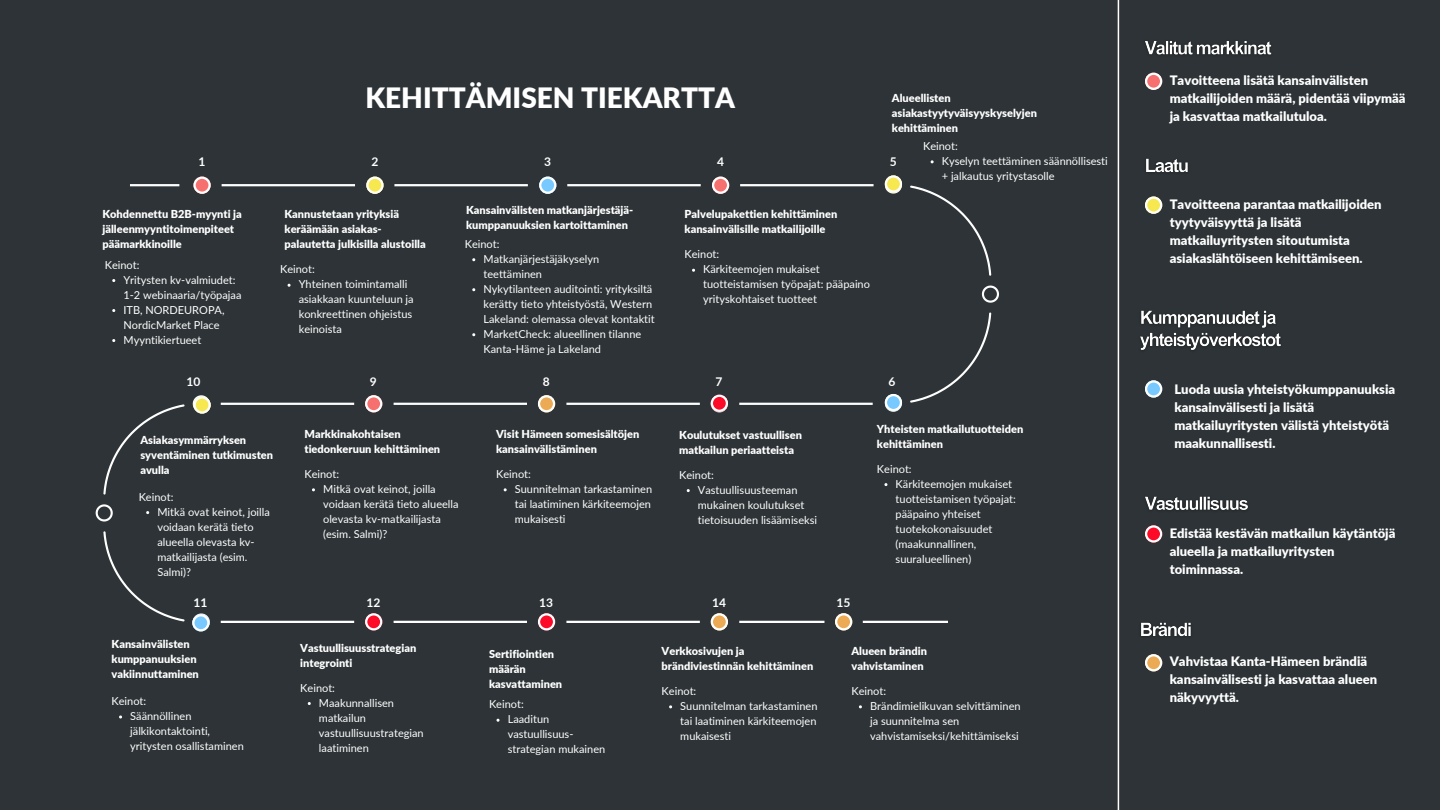
<style>
.page{position:relative;width:1440px;height:810px;background:#2d3336}
.page>*{position:absolute;margin:0;border:0;box-sizing:border-box;transform-origin:0 0}
.t1{font:900 28px "Lato";color:#fff}
.t2{font:900 13px/18px "Lato";color:#fff}
.t3{font:700 12px "Lato";color:#fff}
.t4{font:11px/15px "Lato";color:#fff}
.t5{font:900 11px/15px "Lato";color:#fff}
</style>
<div class="page">
<hr style="left:221px;top:621px;width:133px;height:2px;background:#fff">
<hr style="left:394px;top:621px;width:133px;height:2px;background:#fff">
<hr style="left:740px;top:184px;width:134px;height:2px;background:#fff">
<hr style="left:566px;top:621px;width:134px;height:2px;background:#fff">
<hr style="left:567px;top:184px;width:134px;height:2px;background:#fff">
<hr style="left:739px;top:621px;width:85px;height:2px;background:#fff">
<hr style="left:394px;top:184px;width:134px;height:2px;background:#fff">
<hr style="left:222px;top:184px;width:133px;height:2px;background:#fff">
<hr style="left:130px;top:184px;width:49px;height:2px;background:#fff">
<svg style="left:365px;top:613px;width:17px;height:18px"></svg>
<svg style="left:538px;top:613px;width:17px;height:18px"></svg>
<svg style="left:712px;top:177px;width:17px;height:17px"></svg>
<svg style="left:711px;top:613px;width:17px;height:18px"></svg>
<svg style="left:539px;top:177px;width:17px;height:17px"></svg>
<svg style="left:366px;top:177px;width:18px;height:17px"></svg>
<svg style="left:193px;top:177px;width:18px;height:17px"></svg>
<hr style="left:221px;top:403px;width:133px;height:2px;background:#fff">
<hr style="left:394px;top:403px;width:133px;height:2px;background:#fff">
<hr style="left:566px;top:403px;width:134px;height:2px;background:#fff">
<hr style="left:739px;top:403px;width:134px;height:2px;background:#fff">
<svg style="left:365px;top:395px;width:17px;height:17px"></svg>
<svg style="left:538px;top:395px;width:17px;height:17px"></svg>
<svg style="left:1145px;top:73px;width:17px;height:17px"></svg>
<img style="left:1145px;top:41px;width:127px;height:14px">
<img style="left:1146px;top:158px;width:42px;height:14px">
<img style="left:1140px;top:310px;width:141px;height:40px">
<img style="left:1141px;top:622px;width:50px;height:14px">
<img style="left:1145px;top:496px;width:103px;height:14px">
<svg style="left:1145px;top:197px;width:17px;height:17px"></svg>
<svg style="left:1145px;top:380px;width:17px;height:18px"></svg>
<svg style="left:1145px;top:525px;width:17px;height:18px"></svg>
<svg style="left:1145px;top:654px;width:17px;height:17px"></svg>
<svg style="left:885px;top:175px;width:114px;height:237px"></svg>
<svg style="left:711px;top:395px;width:17px;height:17px"></svg>
<svg style="left:835px;top:613px;width:17px;height:17px"></svg>
<hr style="left:863px;top:621px;width:85px;height:2px;background:#fff">
<hr style="left:1118px;top:0;width:1px;height:810px;background:#fff">
<svg style="left:96px;top:395px;width:115px;height:236px"></svg>
<p class="t3" style="left:199px;top:154px;width:8px">1</p>
<h1 class="t1" style="left:365px;top:81px;width:371px">KEHITTÄMISEN TIEKARTTA</h1>
<p class="t3" style="left:371px;top:154px;width:8px">2</p>
<p class="t3" style="left:544px;top:154px;width:8px">3</p>
<h4 class="t3" style="left:717px;top:154px;width:8px">4</h4>
<p class="t5" style="left:892px;top:90px;width:147px">Alueellisten asiakastyytyväisyyskyselyjen kehittäminen</p>
<p class="t4" style="left:923px;top:138px;width:36px">Keinot:</p>
<p class="t4" style="left:942px;top:153px;width:168px">Kyselyn teettäminen säännöllisesti + jalkautus yritystasolle</p>
<p class="t3" style="left:890px;top:154px;width:8px">5</p>
<p class="t5" style="left:103px;top:206px;width:141px">Kohdennettu B2B-myynti ja jälleenmyyntitoimenpiteet päämarkkinoille</p>
<p class="t4" style="left:105px;top:257px;width:36px">Keinot:</p>
<p class="t4" style="left:123px;top:272px;width:120px">Yritysten kv-valmiudet:<br>1-2 webinaaria/työpajaa</p>
<p class="t4" style="left:123px;top:302px;width:103px">ITB, NORDEUROPA,<br>NordicMarket Place</p>
<p class="t4" style="left:123px;top:332px;width:79px">Myyntikiertueet</p>
<p class="t5" style="left:285px;top:206px;width:143px">Kannustetaan yrityksiä keräämään asiakas&shy;palautetta julkisilla alustoilla</p>
<p class="t4" style="left:280px;top:261px;width:36px">Keinot:</p>
<p class="t4" style="left:299px;top:276px;width:116px">Yhteinen toimintamalli asiakkaan kuunteluun ja konkreettinen ohjeistus keinoista</p>
<p class="t5" style="left:466px;top:202px;width:169px">Kansainvälisten matkanjärjestäjä&shy;kumppanuuksien kartoittaminen</p>
<p class="t4" style="left:465px;top:236px;width:36px">Keinot:</p>
<p class="t4" style="left:483px;top:251px;width:117px">Matkanjärjestäjäkyselyn teettäminen</p>
<p class="t4" style="left:483px;top:281px;width:173px">Nykytilanteen auditointi: yrityksiltä kerätty tieto yhteistyöstä, Western<br>Lakeland: olemassa olevat kontaktit</p>
<p class="t4" style="left:483px;top:326px;width:159px">MarketCheck: alueellinen tilanne<br>Kanta-Häme ja Lakeland</p>
<p class="t5" style="left:685px;top:206px;width:154px">Palvelupakettien kehittäminen kansainvälisille matkailijoille</p>
<p class="t4" style="left:685px;top:246px;width:36px">Keinot:</p>
<p class="t4" style="left:703px;top:261px;width:168px">Kärkiteemojen mukaiset tuotteistamisen työpajat: pääpaino yrityskohtaiset tuotteet</p>
<p class="t3" style="left:186px;top:374px;width:15px">10</p>
<h4 class="t3" style="left:370px;top:374px;width:8px">9</h4>
<p class="t3" style="left:543px;top:374px;width:8px">8</p>
<p class="t3" style="left:716px;top:374px;width:8px">7</p>
<h4 class="t3" style="left:888px;top:374px;width:8px">6</h4>
<p class="t5" style="left:140px;top:433px;width:134px">Asiakasymmärryksen syventäminen tutkimusten avulla</p>
<p class="t4" style="left:139px;top:489px;width:36px">Keinot:</p>
<p class="t4" style="left:157px;top:504px;width:114px">Mitkä ovat keinot, joilla voidaan kerätä tieto alueella olevasta kv&shy;matkailijasta (esim.<br>Salmi)?</p>
<p class="t3" style="left:194px;top:595px;width:15px">11</p>
<p class="t5" style="left:112px;top:637px;width:89px">Kansainvälisten kumppanuuksien vakiinnuttaminen</p>
<p class="t4" style="left:112px;top:693px;width:36px">Keinot:</p>
<p class="t4" style="left:130px;top:708px;width:115px">Säännöllinen jälkikontaktointi, yritysten osallistaminen</p>
<p class="t5" style="left:304px;top:426px;width:137px">Markkinakohtaisen tiedonkeruun kehittäminen</p>
<p class="t4" style="left:304px;top:466px;width:36px">Keinot:</p>
<p class="t4" style="left:323px;top:481px;width:137px">Mitkä ovat keinot, joilla voidaan kerätä tieto alueella olevasta kv-matkailijasta (esim. Salmi)?</p>
<p class="t3" style="left:366px;top:595px;width:15px">12</p>
<p class="t5" style="left:300px;top:640px;width:118px">Vastuullisuusstrategian integrointi</p>
<p class="t4" style="left:300px;top:680px;width:36px">Keinot:</p>
<p class="t4" style="left:319px;top:695px;width:106px">Maakunnallisen matkailun vastuullisuustrategian laatiminen</p>
<h4 class="t5" style="left:496px;top:426px;width:145px">Visit Hämeen somesisältöjen kansainvälistäminen</h4>
<h4 class="t4" style="left:496px;top:466px;width:36px">Keinot:</h4>
<p class="t4" style="left:515px;top:481px;width:139px;text-align:justify">Suunnitelman tarkastaminen tai laatiminen kärkiteemojen mukaisesti</p>
<h4 class="t5" style="left:679px;top:427px;width:124px">Koulutukset vastuullisen matkailun periaatteista</h4>
<h4 class="t4" style="left:679px;top:467px;width:36px">Keinot:</h4>
<h4 class="t4" style="left:698px;top:482px;width:121px">Vastuullisuusteeman mukainen koulutukset tietoisuuden lisäämiseksi</h4>
<h4 class="t3" style="left:539px;top:595px;width:15px">13</h4>
<p class="t5" style="left:489px;top:646px;width:75px">Sertifiointien määrän kasvattaminen</p>
<p class="t4" style="left:489px;top:696px;width:36px">Keinot:</p>
<p class="t4" style="left:508px;top:711px;width:99px">Laaditun vastuullisuus&shy;strategian mukainen</p>
<h4 class="t3" style="left:712px;top:595px;width:15px">14</h4>
<p class="t5" style="left:662px;top:643px;width:153px">Verkkosivujen ja brändiviestinnän kehittäminen</p>
<p class="t4" style="left:662px;top:683px;width:36px">Keinot:</p>
<p class="t4" style="left:680px;top:698px;width:139px;text-align:justify">Suunnitelman tarkastaminen tai laatiminen kärkiteemojen mukaisesti</p>
<h4 class="t3" style="left:836px;top:595px;width:15px">15</h4>
<p class="t5" style="left:877px;top:421px;width:148px">Yhteisten matkailutuotteiden kehittäminen</p>
<p class="t4" style="left:877px;top:461px;width:36px">Keinot:</p>
<p class="t4" style="left:896px;top:476px;width:122px">Kärkiteemojen mukaiset tuotteistamisen työpajat: pääpaino yhteiset tuotekokonaisuudet (maakunnallinen, suuralueellinen)</p>
<p class="t5" style="left:851px;top:643px;width:77px">Alueen brändin vahvistaminen</p>
<p class="t4" style="left:851px;top:683px;width:36px">Keinot:</p>
<h4 class="t4" style="left:870px;top:698px;width:152px">Brändimielikuvan selvittäminen ja suunnitelma sen vahvistamiseksi/kehittämiseksi</h4>
<p class="t2" style="left:1170px;top:71px;width:237px">Tavoitteena lisätä kansainvälisten matkailijoiden määrä, pidentää viipymää ja kasvattaa matkailutuloa.</p>
<p class="t2" style="left:1170px;top:195px;width:213px">Tavoitteena parantaa matkailijoiden tyytyväisyyttä ja lisätä matkailuyritysten sitoutumista asiakaslähtöiseen kehittämiseen.</p>
<p class="t2" style="left:1174px;top:380px;width:222px">Luoda uusia yhteistyökumppanuuksia kansainvälisesti ja lisätä matkailuyritysten välistä yhteistyötä maakunnallisesti.</p>
<p class="t2" style="left:1170px;top:523px;width:227px">Edistää kestävän matkailun käytäntöjä alueella ja matkailuyritysten toiminnassa.</p>
<p class="t2" style="left:1170px;top:652px;width:209px">Vahvistaa Kanta-Hämeen brändiä kansainvälisesti ja kasvattaa alueen näkyvyyttä.</p>
</div>
